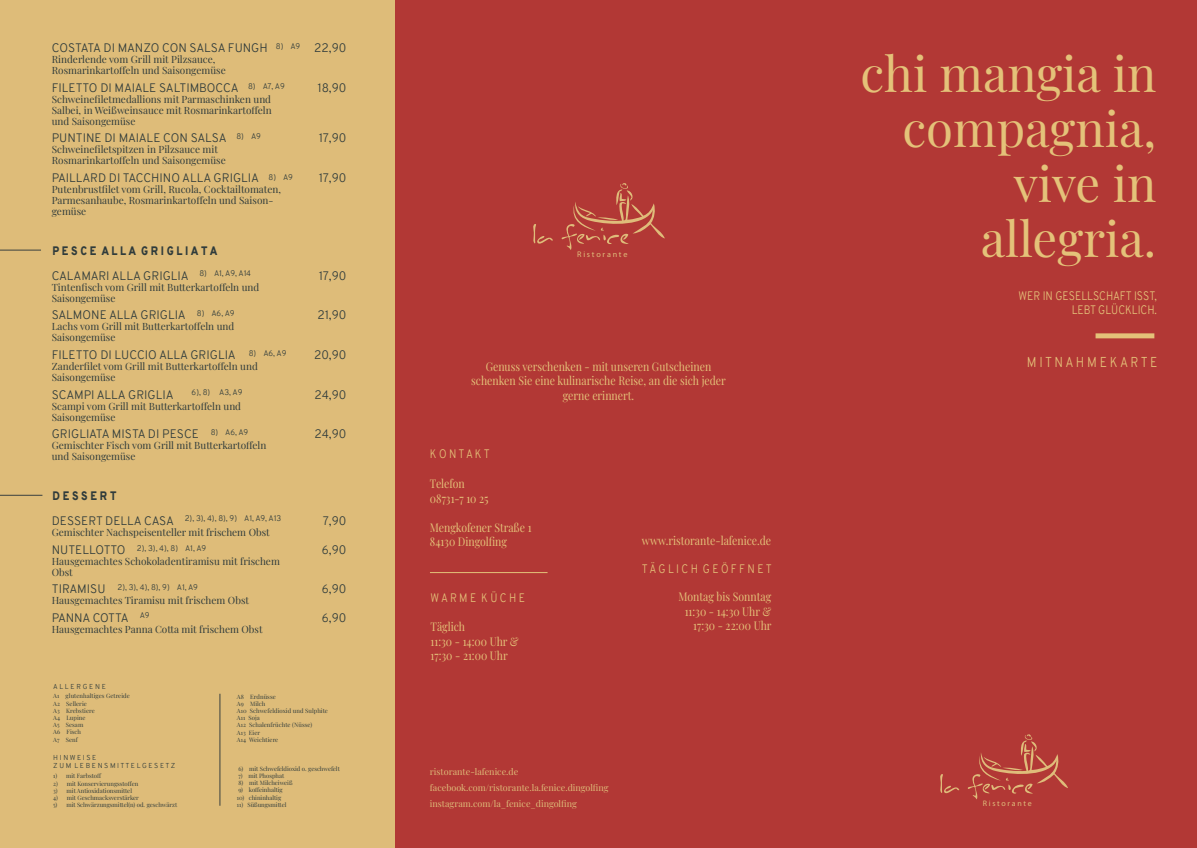
<style>
.page{position:relative;width:1197px;height:848px;background:#fff}
.page>*{position:absolute;margin:0;border:0;box-sizing:border-box;transform-origin:0 0}
.t1{font:49px/55px "Playfair Display";color:#e4c279;text-align:right}
.t2{font:300 14px "Overpass";color:#e4c279;scale:.87 1}
.t3{font:300 12px "Overpass";color:#2f3b3b}
.t4{font:12px/14.4px "Playfair Display";color:#e4c279;scale:.87 1}
.t5{font:300 12px/14.4px "Overpass";color:#e4c279;text-align:right;scale:.87 1}
.t6{font:900 12px "Overpass";color:#2f3b3b;scale:.87 1}
.t7{font:300 12px "Overpass";letter-spacing:-.02em;color:#2f3b3b}
.t8{font:10px/11px "Playfair Display";color:#2f3b3b}
.t9{font:9px/16px "Playfair Display";color:#debc79}
.t10{font:8.2px "Myriad Pro";color:#dfbc7a}
.t11{font:300 8px "Overpass";letter-spacing:-.03em;color:#2f3b3b}
.t12{font:300 8px "Overpass";color:#2f3b3c}
.t13{font:7.9px "Myriad Pro";color:#dfbc7a}
.t14{font:300 7px/8px "Overpass";color:#2f3b3b}
.t15{font:6px/7.2px "Playfair Display";color:#2f3b3b}
</style>
<div class="page">
<div style="left:0;top:0;width:1196px;height:848px;background:#b23835"></div>
<div style="left:0;top:0;width:394px;height:848px;background:#debc79"></div>
<div style="left:1095px;top:333px;width:59px;height:5px;background:#e4c279"></div>
<svg style="left:940px;top:774px;width:19px;height:20px"></svg>
<svg style="left:967px;top:734px;width:100px;height:65px"></svg>
<hr style="left:219px;top:693px;width:1px;height:112px;background:#39403f">
<hr style="left:0;top:249px;width:41px;height:1px;background:#39403f">
<hr style="left:0;top:495px;width:42px;height:1px;background:#39403f">
<hr style="left:430px;top:572px;width:117px;height:1px;background:#e4c279">
<svg style="left:533px;top:224px;width:20px;height:20px"></svg>
<svg style="left:561px;top:183px;width:103px;height:67px"></svg>
<p class="t3" style="left:52px;top:39px;width:217px">COSTATA DI MANZO CON SALSA FUNGH</p>
<p class="t8" style="left:52px;top:53px;width:175px">Rinderlende vom Grill mit Pilzsauce,<br>Rosmarinkartoffeln und Saisongemüse</p>
<p class="t11" style="left:276px;top:41px;width:26px">8) A9</p>
<p class="t11" style="left:248px;top:81px;width:38px">8) A7, A9</p>
<p class="t3" style="left:52px;top:79px;width:188px">FILETTO DI MAIALE SALTIMBOCCA</p>
<p class="t8" style="left:52px;top:92px;width:221px;text-align:justify">Schweinefiletmedallions mit Parmaschinken und Salbei, in Weißweinsauce mit Rosmarinkartoffeln und Saisongemüse</p>
<p class="t3" style="left:314px;top:39px;width:34px">22,90</p>
<p class="t3" style="left:317px;top:79px;width:30px">18,90</p>
<p class="t3" style="left:52px;top:130px;width:176px">PUNTINE DI MAIALE CON SALSA</p>
<p class="t8" style="left:52px;top:143px;width:175px">Schweinefiletspitzen in Pilzsauce mit<br>Rosmarinkartoffeln und Saisongemüse</p>
<p class="t11" style="left:236px;top:131px;width:26px">8) A9</p>
<p class="t3" style="left:319px;top:130px;width:29px">17,90</p>
<p class="t3" style="left:52px;top:169px;width:209px">PAILLARD DI TACCHINO ALLA GRIGLIA</p>
<p class="t8" style="left:52px;top:183px;width:231px">Putenbrustfilet vom Grill, Rucola, Cocktailtomaten,<br>Parmesanhaube, Rosmarinkartoffeln und Saison&shy;gemüse</p>
<p class="t11" style="left:268px;top:171px;width:26px">8) A9</p>
<p class="t3" style="left:319px;top:169px;width:29px">17,90</p>
<p class="t6" style="left:52px;top:242px;width:191px">P E S C E A L L A G R I G L I A T A</p>
<p class="t3" style="left:52px;top:267px;width:138px">CALAMARI ALLA GRIGLIA</p>
<p class="t8" style="left:52px;top:280px;width:209px">Tintenfisch vom Grill mit Butterkartoffeln und<br>Saisongemüse</p>
<p class="t11" style="left:199px;top:267px;width:53px">8) A1, A9, A14</p>
<p class="t11" style="left:197px;top:307px;width:39px">8) A6, A9</p>
<p class="t11" style="left:249px;top:347px;width:39px">8) A6, A9</p>
<p class="t11" style="left:191px;top:387px;width:52px">6), 8) A3, A9</p>
<p class="t11" style="left:211px;top:426px;width:39px">8) A6, A9</p>
<p class="t3" style="left:52px;top:306px;width:136px">SALMONE ALLA GRIGLIA</p>
<p class="t8" style="left:52px;top:320px;width:184px">Lachs vom Grill mit Butterkartoffeln und<br>Saisongemüse</p>
<p class="t3" style="left:52px;top:346px;width:185px">FILETTO DI LUCCIO ALLA GRIGLIA</p>
<p class="t8" style="left:52px;top:360px;width:207px">Zanderfilet vom Grill mit Butterkartoffeln und<br>Saisongemüse</p>
<p class="t3" style="left:52px;top:386px;width:123px">SCAMPI ALLA GRIGLIA</p>
<p class="t8" style="left:52px;top:399px;width:191px">Scampi vom Grill mit Butterkartoffeln und<br>Saisongemüse</p>
<p class="t3" style="left:52px;top:425px;width:149px">GRIGLIATA MISTA DI PESCE</p>
<p class="t8" style="left:52px;top:439px;width:216px">Gemischter Fisch vom Grill mit Butterkartoffeln und Saisongemüse</p>
<p class="t3" style="left:319px;top:267px;width:29px">17,90</p>
<p class="t3" style="left:317px;top:306px;width:30px">21,90</p>
<p class="t3" style="left:314px;top:346px;width:34px">20,90</p>
<p class="t3" style="left:314px;top:386px;width:33px">24,90</p>
<p class="t3" style="left:314px;top:425px;width:33px">24,90</p>
<p class="t6" style="left:52px;top:487px;width:75px">D E S S E R T</p>
<p class="t11" style="left:185px;top:513px;width:98px">2), 3), 4), 8), 9) A1, A9, A13</p>
<p class="t3" style="left:52px;top:512px;width:124px">DESSERT DELLA CASA</p>
<p class="t8" style="left:52px;top:526px;width:219px">Gemischter Nachspeisenteller mit frischem Obst</p>
<p class="t3" style="left:323px;top:512px;width:25px">7,90</p>
<p class="t11" style="left:137px;top:542px;width:71px">2), 3), 4), 8) A1, A9</p>
<p class="t3" style="left:52px;top:541px;width:75px">NUTELLOTTO</p>
<p class="t8" style="left:52px;top:554px;width:229px">Hausgemachtes Schokoladentiramisu mit frischem<br>Obst</p>
<p class="t3" style="left:322px;top:541px;width:26px">6,90</p>
<p class="t11" style="left:117px;top:581px;width:82px">2), 3), 4), 8), 9) A1, A9</p>
<p class="t12" style="left:140px;top:609px;width:11px">A9</p>
<p class="t3" style="left:52px;top:580px;width:55px">TIRAMISU</p>
<p class="t8" style="left:52px;top:594px;width:199px">Hausgemachtes Tiramisu mit frischem Obst</p>
<p class="t7" style="left:52px;top:609px;width:79px">PANNA COTTA</p>
<p class="t8" style="left:52px;top:623px;width:212px">Hausgemachtes Panna Cotta mit frischem Obst</p>
<p class="t3" style="left:322px;top:580px;width:26px">6,90</p>
<p class="t3" style="left:322px;top:609px;width:26px">6,90</p>
<p class="t14" style="left:53px;top:683px;width:54px">A L L E R G E N E</p>
<p class="t15" style="left:53px;top:692px;width:78px">A1 glutenhaltiges Getreide<br>A2 Sellerie<br>A3 Krebstiere<br>A4 Lupine<br>A5 Sesam<br>A6 Fisch<br>A7 Senf</p>
<p class="t14" style="left:53px;top:753px;width:124px">H I N W E I S E<br>Z U M L E B E N S M I T T E L G E S E T Z</p>
<p class="t15" style="left:53px;top:772px;width:50px">1) mit Farbstoff</p>
<p class="t15" style="left:53px;top:779px;width:87px">2) mit Konservierungsstoffen</p>
<p class="t15" style="left:53px;top:786px;width:80px">3) mit Antioxidationsmittel</p>
<p class="t15" style="left:53px;top:793px;width:87px">4) mit Geschmacksverstärker</p>
<p class="t15" style="left:53px;top:800px;width:125px">5) mit Schwärzungsmittel(n) od. geschwärzt</p>
<p class="t15" style="left:237px;top:692px;width:92px">A8 Erdnüsse<br>A9 Milch<br>A10 Schwefeldioxid und Sulphite<br>A11 Soja<br>A12 Schalenfrüchte (Nüsse)<br>A13 Eier<br>A14 Weichtiere</p>
<p class="t15" style="left:238px;top:764px;width:103px">6) mit Schwefeldioxid o. geschwefelt</p>
<p class="t15" style="left:238px;top:771px;width:47px">7) mit Phosphat</p>
<p class="t15" style="left:238px;top:779px;width:56px">8) mit Milcheiweiß</p>
<p class="t15" style="left:238px;top:786px;width:46px">9) koffeinhaltig</p>
<p class="t15" style="left:237px;top:793px;width:46px">10) chininhaltig</p>
<p class="t15" style="left:237px;top:800px;width:51px">11) Süßungsmittel</p>
<p class="t10" style="left:577px;top:249px;width:52px">R i s t o r a n t e</p>
<p class="t4" style="left:471px;top:358px;width:294px;text-align:center">Genuss verschenken - mit unseren Gutscheinen schenken Sie eine kulinarische Reise, an die sich jeder gerne erinnert.</p>
<p class="t5" style="left:430px;top:447px;width:70px">K O N T A K T</p>
<p class="t4" style="left:430px;top:475px;width:69px">Telefon<br>08731-7 10 25</p>
<p class="t4" style="left:430px;top:519px;width:118px">Mengkofener Straße 1<br>84130 Dingolfing</p>
<p class="t5" style="left:430px;top:591px;width:110px">W A R M E K Ü C H E</p>
<p class="t4" style="left:430px;top:618px;width:103px">Täglich<br>11:30 - 14:00 Uhr &amp;<br>17:30 - 21:00 Uhr</p>
<p class="t4" style="left:642px;top:532px;width:150px">www.ristorante-lafenice.de</p>
<p class="t5" style="left:642px;top:561px;width:151px">T Ä G L I C H G E Ö F F N E T</p>
<p class="t4" style="left:678px;top:588px;width:108px;text-align:right">Montag bis Sonntag<br>11:30 - 14:30 Uhr &amp;<br>17:30 - 22:00 Uhr</p>
<p class="t9" style="left:430px;top:762px;width:180px">ristorante-lafenice.de facebook.com/ristorante.la.fenice.dingolfing instagram.com/la_fenice_dingolfing</p>
<h1 class="t1" style="left:860px;top:42px;width:297px">chi mangia in compagnia, vive in allegria.</h1>
<p class="t5" style="left:1018px;top:288px;width:160px">WER IN GESELLSCHAFT ISST,<br>LEBT GLÜCKLICH.</p>
<h2 class="t2" style="left:1026px;top:352px;width:152px">M I T N A H M E K A R T E</h2>
<p class="t13" style="left:982px;top:798px;width:50px">R i s t o r a n t e</p>
</div>
